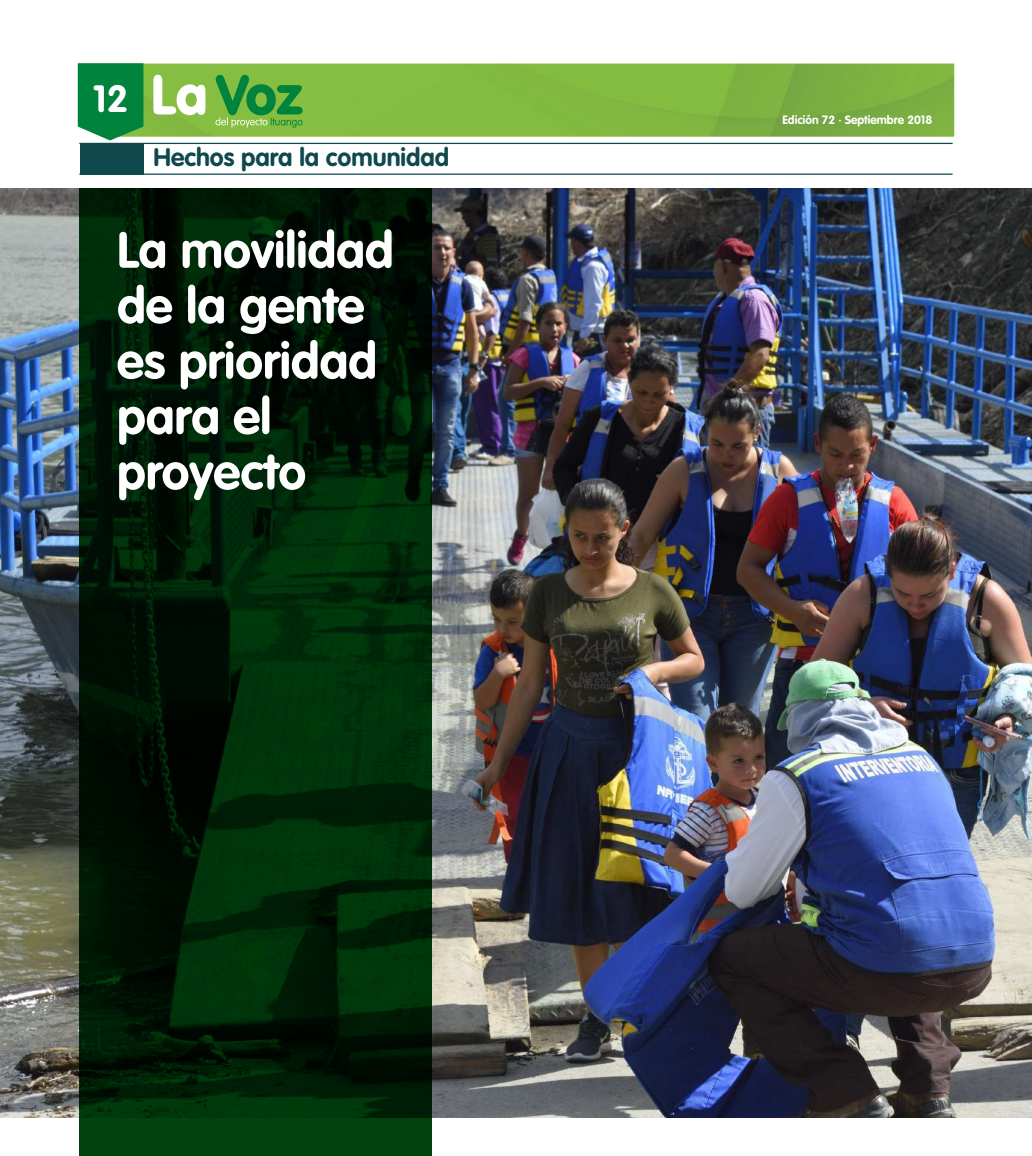
<style>
.page{position:relative;width:1032px;height:1156px;background:#fff}
.page>*{position:absolute;margin:0;border:0;box-sizing:border-box;transform-origin:0 0}
.t1{font:700 50px/55.4px "VAG Rounded";color:#fff}
.t2{font:700 37.5px "VAG Rounded";color:#fff}
.t3{font:700 25px "VAG Rounded";color:#10494d}
.t4{font:700 11.88px "VAG Rounded";color:#fff}
</style>
<div class="page">
<img style="left:0;top:189px;width:1031px;height:927px">
<svg style="left:79px;top:189px;width:352px;height:966px;background:#001f06"></svg>
<img style="left:143px;top:64px;width:810px;height:73px">
<svg style="left:78px;top:63px;width:65px;height:77px;background:#138c48"></svg>
<hr style="left:80px;top:173px;width:871px;height:2px;background:#10494d">
<hr style="left:80px;top:143px;width:871px;height:1px;background:#10494d">
<div style="left:80px;top:143px;width:63px;height:31px;background:#10494d"></div>
<svg style="left:153px;top:75px;width:52px;height:40px"></svg>
<svg style="left:215px;top:75px;width:87px;height:53px;background:#54a843"></svg>
<p class="t2" style="left:93px;top:77px;width:37px">12</p>
<p class="t3" style="left:153px;top:143px;width:297px">Hechos para la comunidad</p>
<p class="t1" style="left:117px;top:224px;width:278px">La movilidad de la gente es prioridad para el proyecto</p>
<p class="t4" style="left:782px;top:113px;width:151px">Edición 72 · Septiembre 2018</p>
</div>
